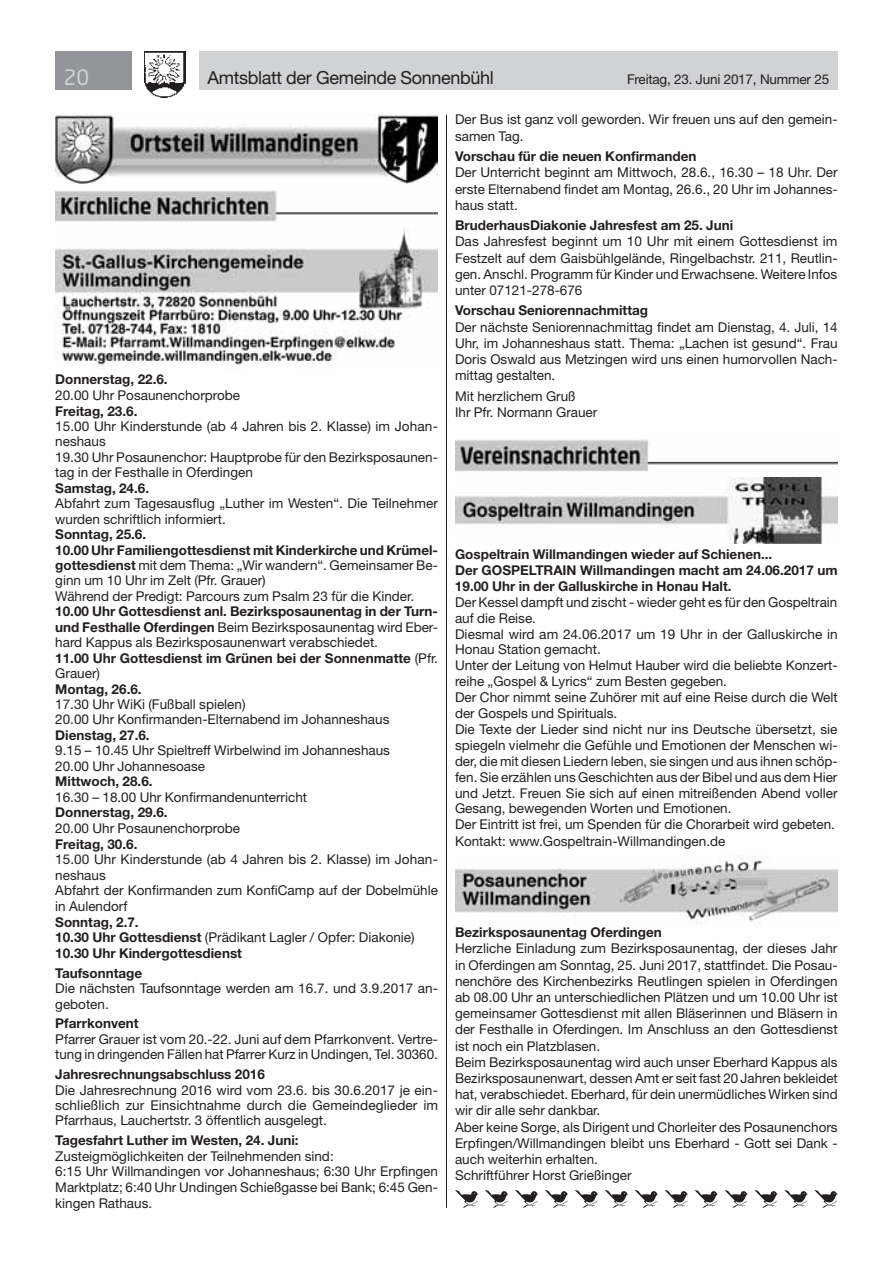
<style>
.page{position:relative;width:893px;height:1263px;background:#fff}
.page>*{position:absolute;margin:0;border:0;box-sizing:border-box;transform-origin:0 0}
.t1{font:21px "Neo Sans Std";color:#d1d2d4}
.t2{font:18px "Helvetica Neue LT Std";letter-spacing:-.02em;color:#231f20}
.t3{font:13.5px/16.2px "Helvetica Neue LT Std";color:#231f20}
.t4{font:700 13.5px/15.5px "Helvetica Neue LT Std";color:#231f20}
.s1{font-weight:700}
.s2{font-weight:400}
</style>
<div class="page">
<div style="left:199px;top:51px;width:639px;height:38px;background:#d1d2d4"></div>
<div style="left:55px;top:51px;width:77px;height:38px;background:#939598"></div>
<img style="left:145px;top:51px;width:41px;height:47px">
<img style="left:55px;top:115px;width:383px;height:68px">
<img style="left:55px;top:190px;width:383px;height:32px">
<img style="left:55px;top:228px;width:383px;height:141px">
<img style="left:455px;top:439px;width:383px;height:32px">
<img style="left:455px;top:478px;width:383px;height:65px">
<img style="left:455px;top:855px;width:383px;height:70px">
<hr style="left:446px;top:115px;width:1px;height:1093px;background:#231f20">
<svg style="left:515px;top:1190px;width:23px;height:18px"></svg>
<svg style="left:485px;top:1190px;width:23px;height:18px"></svg>
<svg style="left:455px;top:1190px;width:23px;height:18px"></svg>
<svg style="left:605px;top:1190px;width:23px;height:18px"></svg>
<svg style="left:575px;top:1190px;width:23px;height:18px"></svg>
<svg style="left:545px;top:1190px;width:23px;height:18px"></svg>
<svg style="left:694px;top:1190px;width:24px;height:18px"></svg>
<svg style="left:665px;top:1190px;width:23px;height:18px"></svg>
<svg style="left:635px;top:1190px;width:23px;height:18px"></svg>
<svg style="left:784px;top:1190px;width:24px;height:18px"></svg>
<svg style="left:754px;top:1190px;width:24px;height:18px"></svg>
<svg style="left:724px;top:1190px;width:24px;height:18px"></svg>
<svg style="left:814px;top:1190px;width:24px;height:18px"></svg>
<h1 class="t1" style="left:64px;top:64px;width:27px">20</h1>
<h2 class="t2" style="left:207px;top:67px;width:288px">Amtsblatt der Gemeinde Sonnenbühl</h2>
<p class="t3" style="left:627px;top:71px;width:204px">Freitag, 23. Juni 2017, Nummer 25</p>
<p class="t4" style="left:55px;top:371px;width:114px">Donnerstag, 22.6.</p>
<p class="t3" style="left:55px;top:387px;width:186px">20.00 Uhr Posaunenchorprobe</p>
<p class="t4" style="left:55px;top:403px;width:84px">Freitag, 23.6.</p>
<p class="t3" style="left:55px;top:418px;width:384px;line-height:15.5px">15.00 Uhr Kinderstunde (ab 4 Jahren bis 2. Klasse) im Johan&shy;neshaus<br>19.30 Uhr Posaunenchor: Hauptprobe für den Bezirksposaunen&shy;tag in der Festhalle in Oferdingen</p>
<p class="t4" style="left:55px;top:480px;width:95px">Samstag, 24.6.</p>
<p class="t3" style="left:55px;top:495px;width:384px;line-height:15.5px">Abfahrt zum Tagesausflug „Luther im Westen“. Die Teilnehmer wurden schriftlich informiert.</p>
<p class="t3" style="left:55px;top:526px;width:384px;line-height:15.5px"><span class="s1">Sonntag, 25.6.<br>10.00 Uhr Familiengottesdienst mit Kinderkirche und Krümel&shy;gottesdienst</span> mit dem Thema: „Wir wandern“. Gemeinsamer Be&shy;ginn um 10 Uhr im Zelt (Pfr. Grauer)<br>Während der Predigt: Parcours zum Psalm 23 für die Kinder.</p>
<p class="t4" style="left:55px;top:603px;width:384px">10.00 Uhr Gottesdienst anl. Bezirksposaunentag in der Turn&shy;und Festhalle Oferdingen <span class="s2">Beim Bezirksposaunentag wird Eber&shy;hard Kappus als Bezirksposaunenwart verabschiedet.<br></span>11.00 Uhr Gottesdienst im Grünen bei der Sonnenmatte <span class="s2">(Pfr.<br>Grauer)</span></p>
<p class="t4" style="left:55px;top:681px;width:88px">Montag, 26.6.</p>
<p class="t3" style="left:55px;top:696px;width:336px;line-height:15.5px">17.30 Uhr WiKi (Fußball spielen)<br>20.00 Uhr Konfirmanden-Elternabend im Johanneshaus</p>
<p class="t4" style="left:55px;top:727px;width:96px">Dienstag, 27.6.</p>
<p class="t3" style="left:55px;top:743px;width:336px;line-height:15.5px">9.15 – 10.45 Uhr Spieltreff Wirbelwind im Johanneshaus<br>20.00 Uhr Johannesoase</p>
<p class="t4" style="left:55px;top:773px;width:99px">Mittwoch, 28.6.</p>
<p class="t3" style="left:55px;top:789px;width:253px">16.30 – 18.00 Uhr Konfirmandenunterricht</p>
<p class="t4" style="left:55px;top:804px;width:114px">Donnerstag, 29.6.</p>
<p class="t3" style="left:55px;top:820px;width:186px">20.00 Uhr Posaunenchorprobe</p>
<p class="t4" style="left:55px;top:836px;width:84px">Freitag, 30.6.</p>
<p class="t3" style="left:55px;top:851px;width:384px;line-height:15.6px">15.00 Uhr Kinderstunde (ab 4 Jahren bis 2. Klasse) im Johan&shy;neshaus<br>Abfahrt der Konfirmanden zum KonfiCamp auf der Dobelmühle in Aulendorf</p>
<p class="t4" style="left:55px;top:914px;width:361px">Sonntag, 2.7.<br>10.30 Uhr Gottesdienst <span class="s2">(Prädikant Lagler / Opfer: Diakonie)<br></span>10.30 Uhr Kindergottesdienst</p>
<p class="t4" style="left:55px;top:965px;width:89px">Taufsonntage</p>
<p class="t3" style="left:55px;top:980px;width:384px;line-height:15.5px">Die nächsten Taufsonntage werden am 16.7. und 3.9.2017 an&shy;geboten.</p>
<p class="t4" style="left:55px;top:1015px;width:85px">Pfarrkonvent</p>
<p class="t3" style="left:55px;top:1031px;width:384px;line-height:15.5px">Pfarrer Grauer ist vom 20.-22. Juni auf dem Pfarrkonvent. Vertre&shy;tung in dringenden Fällen hat Pfarrer Kurz in Undingen, Tel. 30360.</p>
<p class="t4" style="left:55px;top:1066px;width:211px">Jahresrechnungsabschluss 2016</p>
<p class="t3" style="left:55px;top:1082px;width:384px;line-height:15.5px;text-align:justify">Die Jahresrechnung 2016 wird vom 23.6. bis 30.6.2017 je ein&shy;schließlich zur Einsichtnahme durch die Gemeindeglieder im Pfarrhaus, Lauchertstr. 3 öffentlich ausgelegt.</p>
<p class="t4" style="left:55px;top:1132px;width:245px">Tagesfahrt Luther im Westen, 24. Juni:</p>
<p class="t3" style="left:55px;top:1148px;width:384px;line-height:15.6px">Zusteigmöglichkeiten der Teilnehmenden sind:<br>6:15 Uhr Willmandingen vor Johanneshaus; 6:30 Uhr Erpfingen Marktplatz; 6:40 Uhr Undingen Schießgasse bei Bank; 6:45 Gen&shy;kingen Rathaus.</p>
<p class="t3" style="left:455px;top:111px;width:384px">Der Bus ist ganz voll geworden. Wir freuen uns auf den gemein&shy;samen Tag.</p>
<p class="t4" style="left:455px;top:148px;width:243px">Vorschau für die neuen Konfirmanden</p>
<p class="t3" style="left:455px;top:164px;width:384px;text-align:justify">Der Unterricht beginnt am Mittwoch, 28.6., 16.30 – 18 Uhr. Der erste Elternabend findet am Montag, 26.6., 20 Uhr im Johannes&shy;haus statt.</p>
<p class="t4" style="left:455px;top:217px;width:280px">BruderhausDiakonie Jahresfest am 25. Juni</p>
<p class="t3" style="left:455px;top:233px;width:384px;text-align:justify">Das Jahresfest beginnt um 10 Uhr mit einem Gottesdienst im Festzelt auf dem Gaisbühlgelände, Ringelbachstr. 211, Reutlin&shy;gen. Anschl. Programm für Kinder und Erwachsene. Weitere Infos unter 07121-278-676</p>
<p class="t4" style="left:455px;top:303px;width:195px">Vorschau Seniorennachmittag</p>
<p class="t3" style="left:455px;top:319px;width:384px;text-align:justify">Der nächste Seniorennachmittag findet am Dienstag, 4. Juli, 14<br>Uhr, im Johanneshaus statt. Thema: „Lachen ist gesund“. Frau Doris Oswald aus Metzingen wird uns einen humorvollen Nach&shy;mittag gestalten.</p>
<p class="t3" style="left:455px;top:388px;width:144px">Mit herzlichem Gruß<br>Ihr Pfr. Normann Grauer</p>
<p class="t4" style="left:455px;top:546px;width:384px;line-height:15.9px">Gospeltrain Willmandingen wieder auf Schienen...<br>Der GOSPELTRAIN Willmandingen macht am 24.06.2017 um<br>19.00 Uhr in der Galluskirche in Honau Halt.</p>
<p class="t3" style="left:455px;top:594px;width:384px">Der Kessel dampft und zischt - wieder geht es für den Gospeltrain auf die Reise.<br>Diesmal wird am 24.06.2017 um 19 Uhr in der Galluskirche in Honau Station gemacht.<br>Unter der Leitung von Helmut Hauber wird die beliebte Konzert&shy;reihe „Gospel &amp; Lyrics“ zum Besten gegeben.<br>Der Chor nimmt seine Zuhörer mit auf eine Reise durch die Welt der Gospels und Spirituals.<br>Die Texte der Lieder sind nicht nur ins Deutsche übersetzt, sie spiegeln vielmehr die Gefühle und Emotionen der Menschen wi&shy;der, die mit diesen Liedern leben, sie singen und aus ihnen schöp&shy;fen. Sie erzählen uns Geschichten aus der Bibel und aus dem Hier und Jetzt. Freuen Sie sich auf einen mitreißenden Abend voller Gesang, bewegenden Worten und Emotionen.<br>Der Eintritt ist frei, um Spenden für die Chorarbeit wird gebeten.<br>Kontakt: www.Gospeltrain-Willmandingen.de</p>
<p class="t4" style="left:455px;top:924px;width:208px">Bezirksposaunentag Oferdingen</p>
<p class="t3" style="left:455px;top:940px;width:384px">Herzliche Einladung zum Bezirksposaunentag, der dieses Jahr in Oferdingen am Sonntag, 25. Juni 2017, stattfindet. Die Posau&shy;nenchöre des Kirchenbezirks Reutlingen spielen in Oferdingen ab 08.00 Uhr an unterschiedlichen Plätzen und um 10.00 Uhr ist gemeinsamer Gottesdienst mit allen Bläserinnen und Bläsern in der Festhalle in Oferdingen. Im Anschluss an den Gottesdienst ist noch ein Platzblasen.<br>Beim Bezirksposaunentag wird auch unser Eberhard Kappus als Bezirksposaunenwart, dessen Amt er seit fast 20 Jahren bekleidet hat, verabschiedet. Eberhard, für dein unermüdliches Wirken sind wir dir alle sehr dankbar.<br>Aber keine Sorge, als Dirigent und Chorleiter des Posaunenchors Erpfingen/Willmandingen bleibt uns Eberhard - Gott sei Dank - auch weiterhin erhalten.<br>Schriftführer Horst Grießinger</p>
</div>
